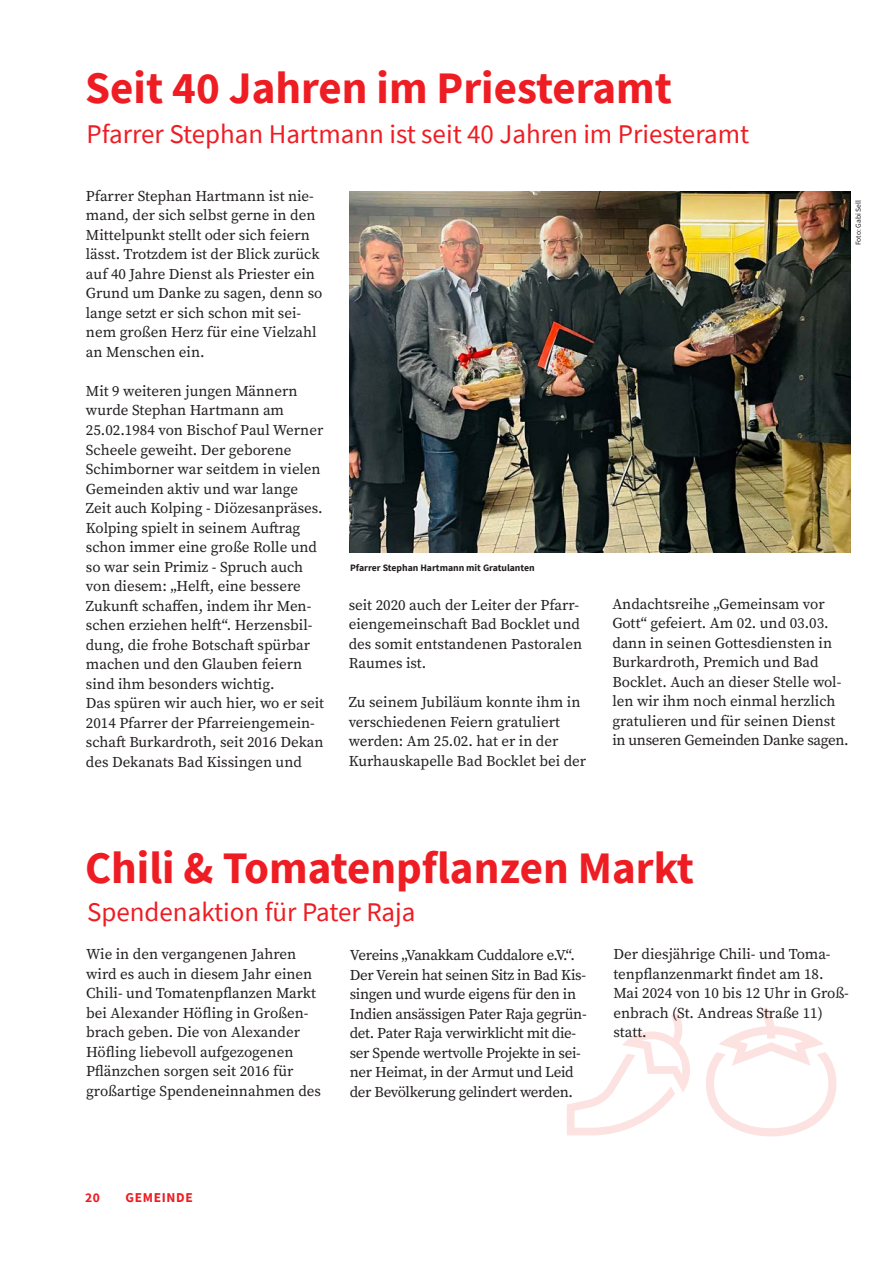
<style>
.page{position:relative;width:893px;height:1263px;background:#fff}
.page>*{position:absolute;margin:0;border:0;box-sizing:border-box;transform-origin:0 0}
.t1{font:700 45px "Source Sans Pro";color:#ee1d23}
.t2{font:27px "Source Sans Pro";color:#ee1d23}
.t3{font:15px/19.5px "Source Serif Pro";color:#231f20}
.t4{font:15px/19.5px "Source Serif Pro";letter-spacing:-.02em;color:#231f20}
.t5{font:700 13.5px "Source Sans Pro";letter-spacing:.05em;color:#ee1d23}
.t6{font:700 9.75px "Source Sans Pro";color:#231f20}
.t7{font:7.5px "Source Sans Pro";color:#231f20}
</style>
<div class="page">
<svg style="left:567px;top:1013px;width:123px;height:122px"></svg>
<svg style="left:706px;top:1007px;width:130px;height:129px"></svg>
<img style="left:349px;top:191px;width:502px;height:361px">
<h1 class="t1" style="left:85px;top:57px;width:588px">Seit 40 Jahren im Priesteramt</h1>
<h2 class="t2" style="left:86px;top:117px;width:664px">Pfarrer Stephan Hartmann ist seit 40 Jahren im Priesteramt</h2>
<p class="t3" style="left:86px;top:186px;width:238px">Pfarrer Stephan Hartmann ist nie&shy;mand, der sich selbst gerne in den<br>Mittelpunkt stellt oder sich feiern lässt. Trotzdem ist der Blick zurück auf 40 Jahre Dienst als Priester ein<br>Grund um Danke zu sagen, denn so lange setzt er sich schon mit sei&shy;nem großen Herz für eine Vielzahl an Menschen ein.</p>
<p class="t3" style="left:86px;top:381px;width:240px">Mit 9 weiteren jungen Männern wurde Stephan Hartmann am<br>25.02.1984 von Bischof Paul Werner<br>Scheele geweiht. Der geborene<br>Schimborner war seitdem in vielen<br>Gemeinden aktiv und war lange<br>Zeit auch Kolping - Diözesanpräses.<br>Kolping spielt in seinem Auftrag schon immer eine große Rolle und so war sein Primiz - Spruch auch von diesem: „Helft, eine bessere<br>Zukunft schaffen, indem ihr Men&shy;schen erziehen helft“. Herzensbil&shy;dung, die frohe Botschaft spürbar machen und den Glauben feiern sind ihm besonders wichtig.<br>Das spüren wir auch hier, wo er seit<br>2014 Pfarrer der Pfarreiengemein&shy;schaft Burkardroth, seit 2016 Dekan des Dekanats Bad Kissingen und</p>
<p class="t6" style="left:350px;top:561px;width:186px">Pfarrer Stephan Hartmann mit Gratulanten</p>
<p class="t3" style="left:349px;top:595px;width:235px">seit 2020 auch der Leiter der Pfarr&shy;eiengemeinschaft Bad Bocklet und des somit entstandenen Pastoralen<br>Raumes ist.</p>
<p class="t3" style="left:349px;top:692px;width:239px">Zu seinem Jubiläum konnte ihm in verschiedenen Feiern gratuliert werden: Am 25.02. hat er in der<br>Kurhauskapelle Bad Bocklet bei der</p>
<p class="t7" style="left:854px;top:245px;width:46px;rotate:-90deg">Foto: Gabi Sell</p>
<p class="t3" style="left:612px;top:594px;width:238px">Andachtsreihe „Gemeinsam vor<br>Gott“ gefeiert. Am 02. und 03.03. dann in seinen Gottesdiensten in<br>Burkardroth, Premich und Bad<br>Bocklet. Auch an dieser Stelle wol&shy;len wir ihm noch einmal herzlich gratulieren und für seinen Dienst in unseren Gemeinden Danke sagen.</p>
<h1 class="t1" style="left:85px;top:837px;width:610px">Chili &amp; Tomatenpflanzen Markt</h1>
<h2 class="t2" style="left:87px;top:894px;width:330px">Spendenaktion für Pater Raja</h2>
<p class="t4" style="left:350px;top:945px;width:238px">Vereins „Vanakkam Cuddalore e.V.“.<br>Der Verein hat seinen Sitz in Bad Kis&shy;singen und wurde eigens für den in Indien ansässigen Pater Raja gegrün&shy;det. Pater Raja verwirklicht mit die&shy;ser Spende wertvolle Projekte in sei&shy;ner Heimat, in der Armut und Leid der Bevölkerung gelindert werden.</p>
<p class="t3" style="left:613px;top:944px;width:237px">Der diesjährige Chili- und Toma&shy;tenpflanzenmarkt findet am 18.<br>Mai 2024 von 10 bis 12 Uhr in Groß&shy;enbrach (St. Andreas Straße 11) statt.</p>
<p class="t3" style="left:86px;top:944px;width:237px">Wie in den vergangenen Jahren wird es auch in diesem Jahr einen<br>Chili- und Tomatenpflanzen Markt bei Alexander Höfling in Großen&shy;brach geben. Die von Alexander<br>Höfling liebevoll aufgezogenen<br>Pflänzchen sorgen seit 2016 für großartige Spendeneinnahmen des</p>
<p class="t5" style="left:85px;top:1188px;width:16px">20</p>
<p class="t5" style="left:125px;top:1188px;width:69px">GEMEINDE</p>
</div>
